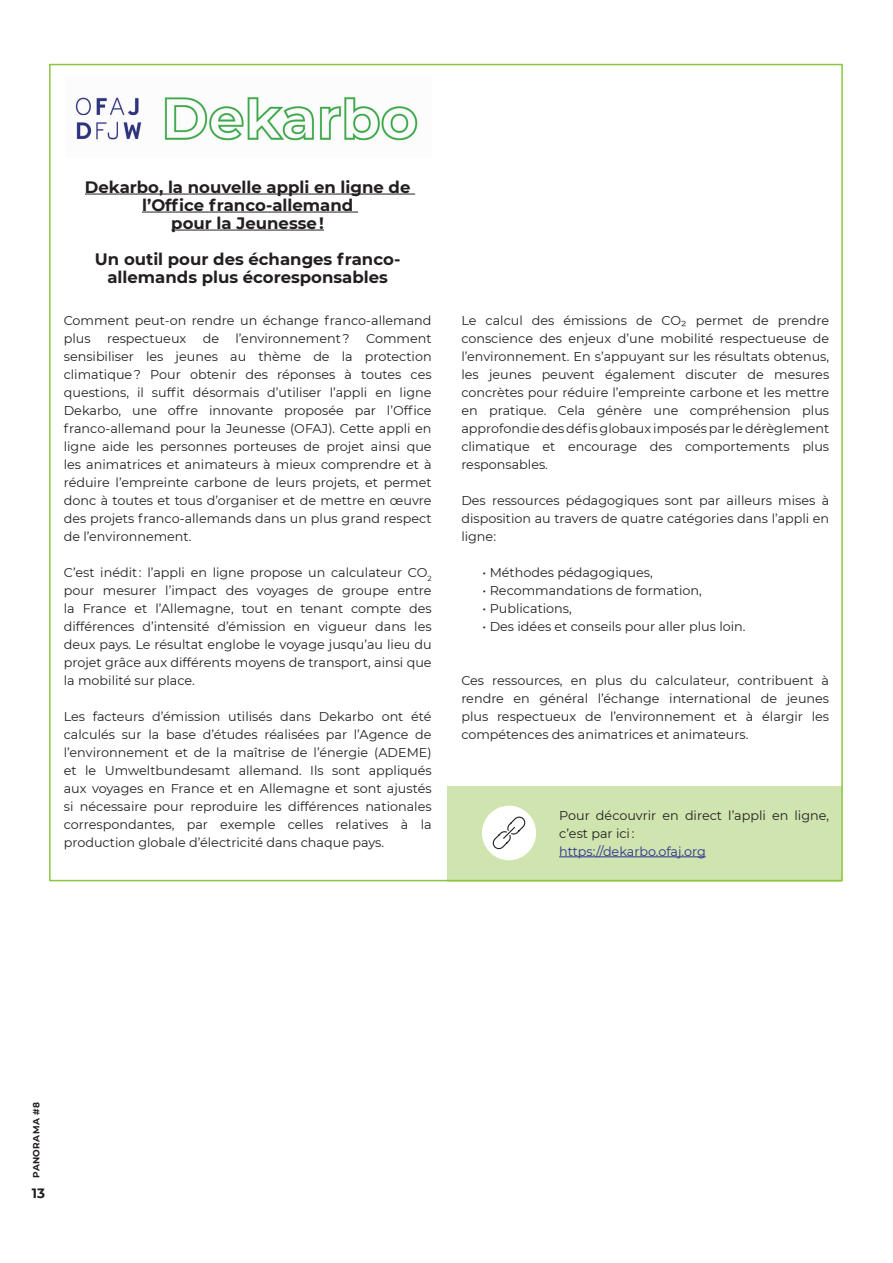
<style>
.page{position:relative;width:893px;height:1263px;background:#fff}
.page>*{position:absolute;margin:0;border:0;box-sizing:border-box;transform-origin:0 0}
.t1{font:700 16.5px/18px "Montserrat";color:#231f20;text-align:center}
.t2{font:700 13.5px "Montserrat";color:#231f20}
.t3{font:12.75px/18px "Montserrat";color:#231f20;text-align:justify}
.t4{font:12.75px "Montserrat";color:#2e3092}
.t5{font:700 9px "Montserrat";letter-spacing:.04em;color:#231f20}
</style>
<div class="page">
<div style="left:447px;top:786px;width:395px;height:95px;background:#cfe4ae"></div>
<img style="left:75px;top:96px;width:343px;height:45px">
<hr style="left:85px;top:194px;width:330px;height:1px;background:#231f20">
<hr style="left:142px;top:212px;width:216px;height:1px;background:#231f20">
<hr style="left:171px;top:230px;width:153px;height:1px;background:#231f20">
<hr style="left:559px;top:856px;width:147px;height:1px;background:#2e3092">
<div style="left:482px;top:806px;width:54px;height:54px;background:#fff;border-radius:50%"></div>
<svg style="left:492px;top:816px;width:33px;height:34px"></svg>
<p class="t1" style="left:85px;top:177px;width:327px">Dekarbo, la nouvelle appli en ligne de l’Office franco-allemand</p>
<p class="t1" style="left:171px;top:213px;width:154px">pour la Jeunesse !</p>
<p class="t1" style="left:95px;top:249px;width:307px">Un outil pour des échanges franco&shy;allemands plus écoresponsables</p>
<p class="t3" style="left:64px;top:311px;width:369px">Comment peut-on rendre un échange franco-allemand plus</p>
<p class="t3" style="left:107px;top:329px;width:81px">respectueux</p>
<p class="t3" style="left:203px;top:329px;width:18px">de</p>
<p class="t3" style="left:236px;top:329px;width:116px">l’environnement ?</p>
<p class="t3" style="left:64px;top:329px;width:369px;text-indent:302px">Comment sensibiliser les jeunes au thème de la protection climatique ? Pour obtenir des réponses à toutes ces questions, il suffit désormais d’utiliser l’appli en ligne Dekarbo, une offre innovante proposée par l’Office franco-allemand pour la Jeunesse (OFAJ). Cette appli en ligne aide les personnes porteuses de projet ainsi que les animatrices et animateurs à mieux comprendre et à réduire l’empreinte carbone de leurs projets, et permet donc à toutes et tous d’organiser et de mettre en œuvre des projets franco-allemands dans un plus grand respect de l’environnement.</p>
<p class="t3" style="left:64px;top:563px;width:369px">C’est inédit : l’appli en ligne propose un calculateur CO<sub>2 </sub>pour mesurer l’impact des voyages de groupe entre la France et l’Allemagne, tout en tenant compte des différences d’intensité d’émission en vigueur dans les deux pays. Le résultat englobe le voyage jusqu’au lieu du projet grâce aux différents moyens de transport, ainsi que la mobilité sur place.</p>
<p class="t3" style="left:64px;top:707px;width:369px">Les facteurs d’émission utilisés dans Dekarbo ont été calculés sur la base d’études réalisées par l’Agence de l’environnement et de la maîtrise de l’énergie (ADEME) et le Umweltbundesamt allemand. Ils sont appliqués aux voyages en France et en Allemagne et sont ajustés si nécessaire pour reproduire les différences nationales correspondantes, par exemple celles relatives à la production globale d’électricité dans chaque pays.</p>
<p class="t3" style="left:461px;top:311px;width:369px">Le calcul des émissions de CO₂ permet de prendre conscience des enjeux d’une mobilité respectueuse de l’environnement. En s’appuyant sur les résultats obtenus, les jeunes peuvent également discuter de mesures concrètes pour réduire l’empreinte carbone et les mettre en pratique. Cela génère une compréhension plus approfondie des défis globaux imposés par le dérèglement climatique et encourage des comportements plus responsables.</p>
<p class="t3" style="left:461px;top:491px;width:369px">Des ressources pédagogiques sont par ailleurs mises à disposition au travers de quatre catégories dans l’appli en ligne:</p>
<p class="t3" style="left:483px;top:563px;width:172px">• Méthodes pédagogiques,</p>
<p class="t3" style="left:483px;top:581px;width:221px">• Recommandations de formation,</p>
<p class="t3" style="left:483px;top:599px;width:91px">• Publications,</p>
<p class="t3" style="left:483px;top:617px;width:264px">• Des idées et conseils pour aller plus loin.</p>
<p class="t3" style="left:461px;top:671px;width:369px">Ces ressources, en plus du calculateur, contribuent à rendre en général l’échange international de jeunes plus respectueux de l’environnement et à élargir les compétences des animatrices et animateurs.</p>
<p class="t3" style="left:559px;top:806px;width:272px">Pour découvrir en direct l’appli en ligne, c’est par ici :</p>
<p class="t4" style="left:559px;top:842px;width:148px">https://dekarbo.ofaj.org</p>
<p class="t5" style="left:30px;top:1178px;width:77px;rotate:-90deg">PANORAMA #8</p>
<p class="t2" style="left:32px;top:1183px;width:15px">13</p>
</div>
